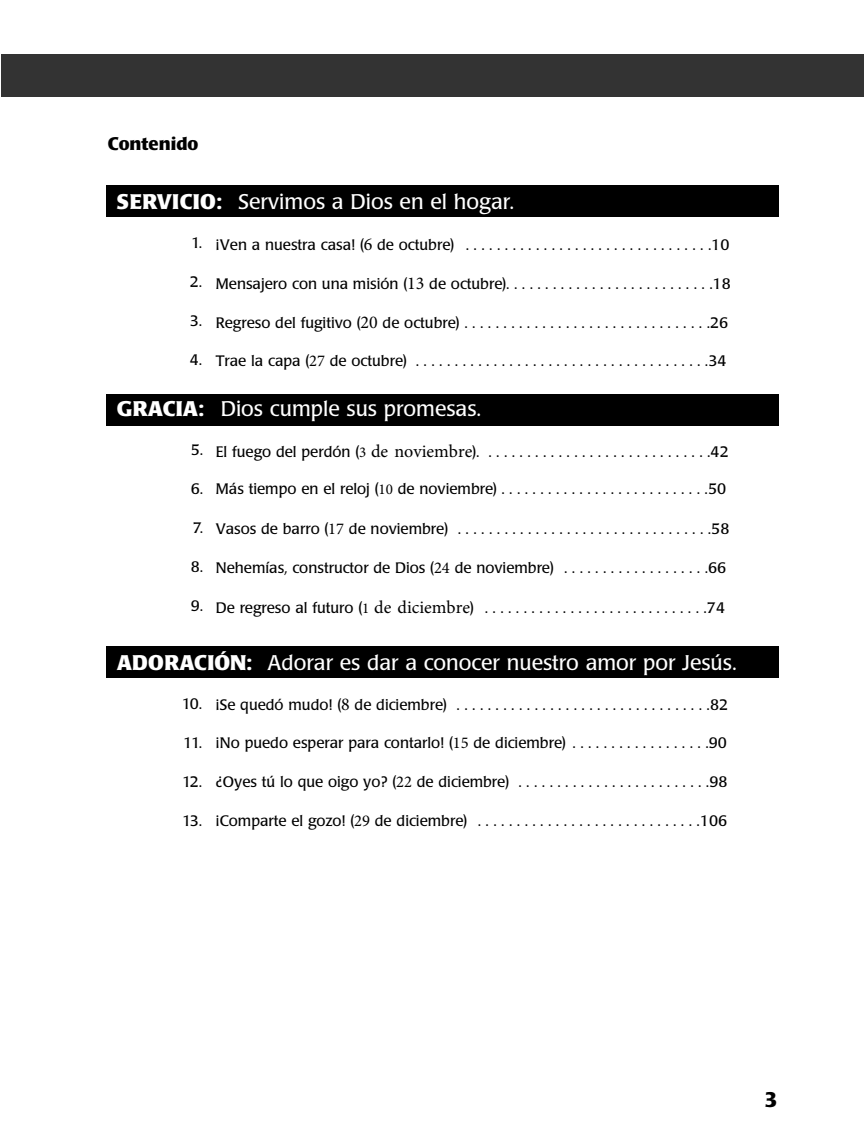
<style>
.page{position:relative;width:864px;height:1148px;background:#fff}
.page>*{position:absolute;margin:0;border:0;box-sizing:border-box;transform-origin:0 0}
.t1{font:21px "Poppl Laudatio";color:#fff}
.t2{font:700 21px "Poppl Laudatio";color:#000}
.t3{font:700 18px "Poppl Laudatio";color:#000}
.t4{font:15px "Poppl Laudatio";color:#000}
.s1{font-weight:700}
.s2{font-family:"Minion Pro";font-size:18px}
.s3{font-family:"Minion Pro";font-size:16.5px}
.s4{font-family:"Minion Pro"}
</style>
<div class="page">
<div style="left:106px;top:646px;width:673px;height:31px;background:#000"></div>
<div style="left:106px;top:394px;width:673px;height:32px;background:#000"></div>
<div style="left:106px;top:185px;width:673px;height:32px;background:#000"></div>
<div style="left:2px;top:55px;width:862px;height:42px;background:#333"></div>
<p class="t3" style="left:108px;top:137px;width:92px">Contenido</p>
<h1 class="t1" style="left:117px;top:193px;width:399px"><span class="s1">SERVICIO:</span> Servimos a Dios en el hogar.</h1>
<p class="t4" style="left:191px;top:238px;width:540px">1. ¡Venanuestracasa!(<span class="s2">6</span>deoctubre) ................................10</p>
<p class="t4" style="left:190px;top:278px;width:543px">2. Mensajeroconunamisión(<span class="s2">13</span>deoctubre)...........................18</p>
<p class="t4" style="left:190px;top:316px;width:540px">3. Regresodelfugitivo(<span class="s2">20</span>deoctubre)................................26</p>
<p class="t4" style="left:190px;top:354px;width:538px">4. Traelacapa(<span class="s3">27</span>deoctubre) ......................................34</p>
<h1 class="t1" style="left:117px;top:400px;width:366px"><span class="s1">GRACIA:</span> Dios cumple sus promesas.</h1>
<p class="t4" style="left:191px;top:446px;width:540px">5. Elfuegodelperdón(<span class="s4">3</span><span class="s2">de noviembre</span>). .............................42</p>
<p class="t4" style="left:191px;top:483px;width:537px">6. Mástiempoenelreloj(<span class="s4">10</span>denoviembre)...........................50</p>
<p class="t4" style="left:193px;top:522px;width:538px">7. Vasosdebarro(<span class="s3">17</span>denoviembre) .................................58</p>
<p class="t4" style="left:191px;top:561px;width:537px">8. Nehemías, constructor de Dios (<span class="s3">24</span> de noviembre) . . . . . . . . . . . . . . . . . . .66</p>
<p class="t4" style="left:191px;top:602px;width:536px">9. Deregresoalfuturo(<span class="s4">1</span><span class="s2">de diciembre</span>) .............................74</p>
<h1 class="t1" style="left:117px;top:654px;width:622px"><span class="s1">ADORACIÓN:</span> Adorar es dar a conocer nuestro amor por Jesús.</h1>
<p class="t4" style="left:182px;top:699px;width:547px">10. ¡Sequedómudo!(<span class="s2">8</span>dediciembre) .................................82</p>
<p class="t4" style="left:184px;top:737px;width:545px">11. ¡No puedo esperar para contarlo! (<span class="s3">15</span> de diciembre) . . . . . . . . . . . . . . . . . .90</p>
<p class="t4" style="left:183px;top:776px;width:546px">12. ¿Oyestúloqueoigoyo?(<span class="s3">22</span>dediciembre) .........................98</p>
<p class="t4" style="left:183px;top:815px;width:546px">13. ¡Comparteelgozo!(<span class="s3">29</span>dediciembre) .............................106</p>
<h1 class="t2" style="left:765px;top:1091px;width:14px">3</h1>
</div>
